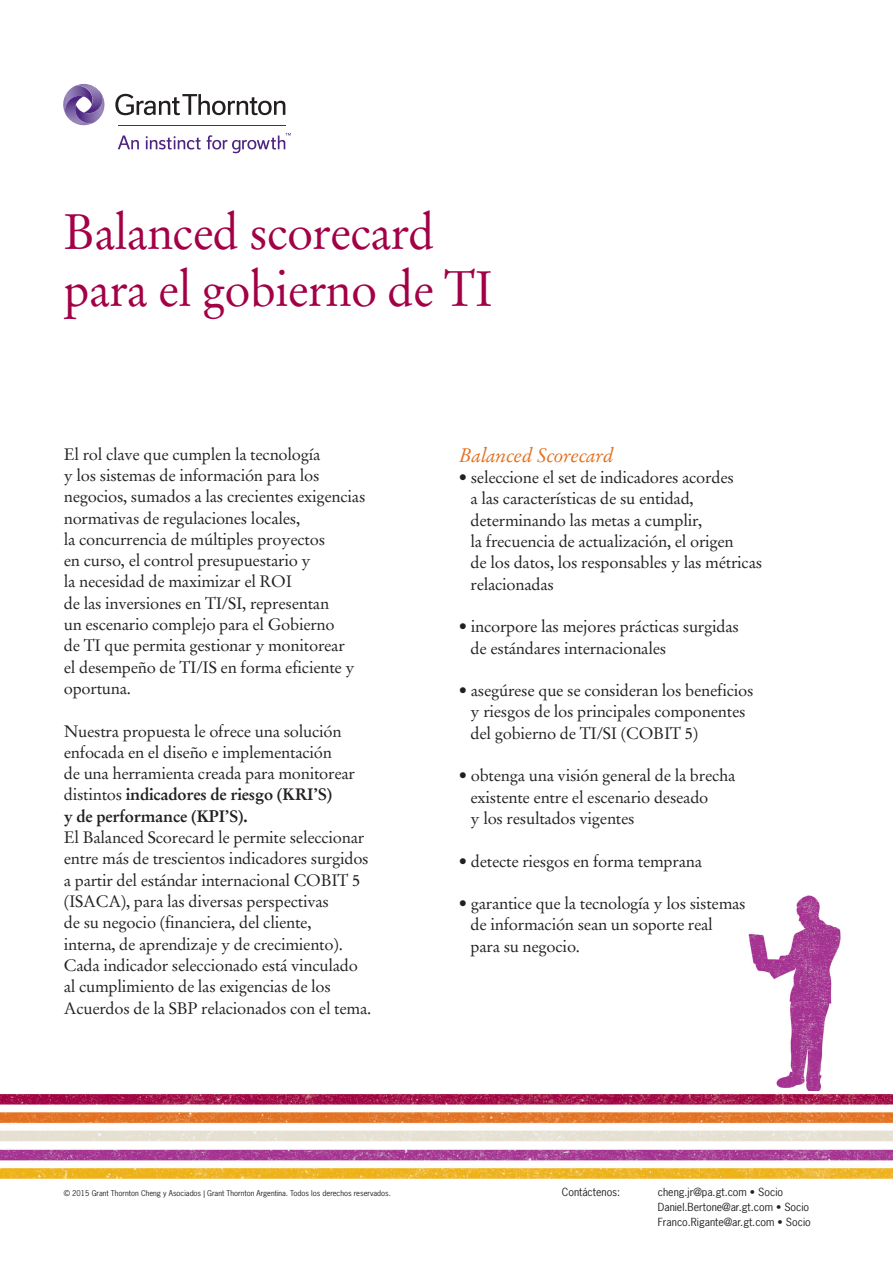
<style>
.page{position:relative;width:893px;height:1263px;background:#fff}
.page>*{position:absolute;margin:0;border:0;box-sizing:border-box;transform-origin:0 0}
.t1{font:49.5px "Stempel Garamond";letter-spacing:-.015em;color:#a30146;scale:.95 1}
.C_Body_copy_Indent{font:italic 19.5px "Stempel Garamond";letter-spacing:-.015em;color:#e4701e}
.C_Body_copy_Indent-2{font:16.5px/21.3px "Stempel Garamond";letter-spacing:-.015em;color:#231f20}
.C_Body_copy_Indent-3{font:700 16.5px "Stempel Garamond";letter-spacing:-.015em;color:#231f20}
.t2{font:10.5px "News Gothic";color:#231f20}
.t3{font:7.5px "News Gothic";color:#231f20}
.s1{font-weight:700}
</style>
<div class="page">
<img style="left:748px;top:895px;width:93px;height:196px">
<svg style="left:115px;top:94px;width:170px;height:21px"></svg>
<svg style="left:118px;top:136px;width:21px;height:13px"></svg>
<svg style="left:146px;top:136px;width:55px;height:14px"></svg>
<svg style="left:207px;top:133px;width:84px;height:20px"></svg>
<hr style="left:118px;top:125px;width:167px;height:1px;background:#4e2582">
<svg style="left:63px;top:83px;width:42px;height:43px"></svg>
<img style="left:0;top:1094px;width:893px;height:85px">
<p class="t1" style="left:64px;top:202px;width:392px">Balanced scorecard</p>
<p class="t1" style="left:64px;top:259px;width:453px">para el gobierno de TI</p>
<p class="C_Body_copy_Indent-2" style="left:64px;top:443px;width:303px">El rol clave que cumplen la tecnología<br>y los sistemas de información para los negocios, sumados a las crecientes exigencias normativas de regulaciones locales,</p>
<p class="C_Body_copy_Indent-2" style="left:64px;top:529px;width:263px">la concurrencia de múltiples proyectos</p>
<p class="C_Body_copy_Indent-2" style="left:64px;top:550px;width:248px">en curso, el control presupuestario y</p>
<p class="C_Body_copy_Indent-2" style="left:64px;top:571px;width:230px">la necesidad de maximizar el ROI</p>
<p class="C_Body_copy_Indent-2" style="left:64px;top:592px;width:267px">de las inversiones en TI/SI, representan</p>
<p class="C_Body_copy_Indent-2" style="left:64px;top:614px;width:272px">un escenario complejo para el Gobierno</p>
<p class="C_Body_copy_Indent-2" style="left:64px;top:635px;width:292px">de TI que permita gestionar y monitorear el desempeño de TI/IS en forma eficiente y oportuna.</p>
<p class="C_Body_copy_Indent-2" style="left:64px;top:720px;width:279px">Nuestra propuesta le ofrece una solución enfocada en el diseño e implementación</p>
<p class="C_Body_copy_Indent-2" style="left:64px;top:763px;width:293px">de una herramienta creada para monitorear distintos <span class="s1">indicadores de riesgo (KRI’S)</span></p>
<p class="C_Body_copy_Indent-3" style="left:64px;top:806px;width:185px">y de performance (KPI’S).</p>
<p class="C_Body_copy_Indent-2" style="left:64px;top:827px;width:306px">El Balanced Scorecard le permite seleccionar entre más de trescientos indicadores surgidos a partir del estándar internacional COBIT 5 (ISACA), para las diversas perspectivas</p>
<p class="C_Body_copy_Indent-2" style="left:64px;top:912px;width:309px">de su negocio (financiera, del cliente,<br>interna, de aprendizaje y de crecimiento).<br>Cada indicador seleccionado está vinculado al cumplimiento de las exigencias de los Acuerdos de la SBP relacionados con el tema.</p>
<p class="C_Body_copy_Indent" style="left:459px;top:443px;width:156px">Balanced Scorecard</p>
<p class="C_Body_copy_Indent-2" style="left:459px;top:467px;width:276px">• seleccione el set de indicadores acordes</p>
<p class="C_Body_copy_Indent-2" style="left:470px;top:488px;width:225px">a las características de su entidad,</p>
<p class="C_Body_copy_Indent-2" style="left:470px;top:509px;width:233px">determinando las metas a cumplir,</p>
<p class="C_Body_copy_Indent-2" style="left:470px;top:531px;width:265px">la frecuencia de actualización, el origen</p>
<p class="C_Body_copy_Indent-2" style="left:470px;top:552px;width:293px">de los datos, los responsables y las métricas</p>
<p class="C_Body_copy_Indent-2" style="left:470px;top:573px;width:85px">relacionadas</p>
<p class="C_Body_copy_Indent-2" style="left:459px;top:616px;width:281px">• incorpore las mejores prácticas surgidas</p>
<p class="C_Body_copy_Indent-2" style="left:470px;top:637px;width:197px">de estándares internacionales</p>
<p class="C_Body_copy_Indent-2" style="left:459px;top:680px;width:296px">• asegúrese que se consideran los beneficios</p>
<p class="C_Body_copy_Indent-2" style="left:470px;top:701px;width:277px">y riesgos de los principales componentes</p>
<p class="C_Body_copy_Indent-2" style="left:470px;top:722px;width:229px">del gobierno de TI/SI (COBIT 5)</p>
<p class="C_Body_copy_Indent-2" style="left:459px;top:765px;width:278px">• obtenga una visión general de la brecha</p>
<p class="C_Body_copy_Indent-2" style="left:470px;top:786px;width:239px">existente entre el escenario deseado</p>
<p class="C_Body_copy_Indent-2" style="left:470px;top:808px;width:166px">y los resultados vigentes</p>
<p class="C_Body_copy_Indent-2" style="left:459px;top:850px;width:245px">• detecte riesgos en forma temprana</p>
<p class="C_Body_copy_Indent-2" style="left:459px;top:893px;width:288px">• garantice que la tecnología y los sistemas</p>
<p class="C_Body_copy_Indent-2" style="left:470px;top:914px;width:244px">de información sean un soporte real</p>
<p class="C_Body_copy_Indent-2" style="left:470px;top:935px;width:111px">para su negocio.</p>
<p class="t3" style="left:64px;top:1188px;width:329px">© 2015 Grant Thornton Cheng y Asociados | Grant Thornton Argentina. Todos los derechos reservados.</p>
<p class="t2" style="left:562px;top:1185px;width:60px">Contáctenos:</p>
<p class="t2" style="left:658px;top:1185px;width:127px">cheng.jr@pa.gt.com • Socio</p>
<p class="t2" style="left:658px;top:1200px;width:153px">Daniel.Bertone@ar.gt.com • Socio</p>
<p class="t2" style="left:658px;top:1215px;width:154px">Franco.Rigante@ar.gt.com • Socio</p>
</div>
